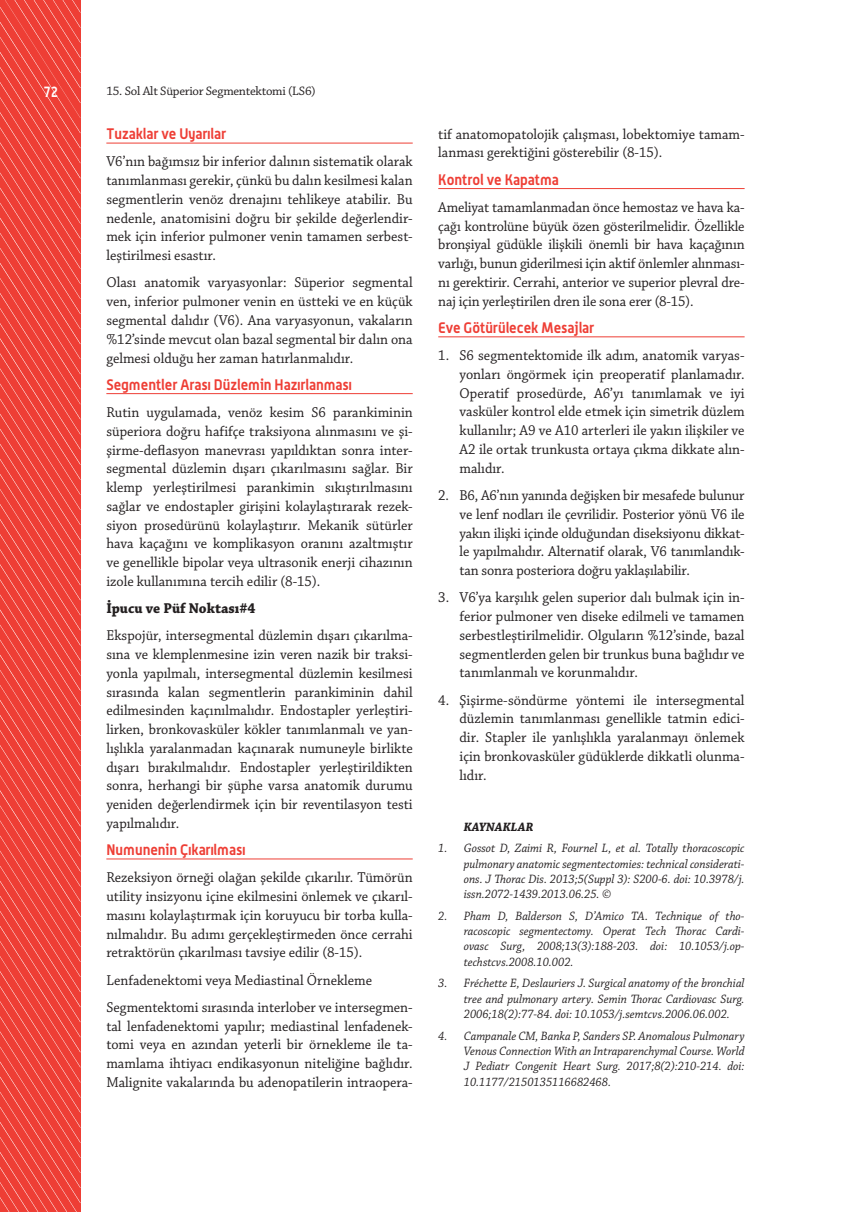
<style>
.page{position:relative;width:851px;height:1212px;background:#fff}
.page>*{position:absolute;margin:0;border:0;box-sizing:border-box;transform-origin:0 0}
.t1{font:15px/18.8px "Chaparral Pro";color:#231f20;text-align:justify;scale:.95 1}
.t2{font:700 15px "Alwyn OT";color:#ee3e35;scale:.95 1}
.t3{font:700 15px "Chaparral Pro";color:#231f20;scale:.95 1}
.t4{font:700 15px "Alwyn OT";color:#fff;scale:.85 1}
.t5{font:12.9px "Chaparral Pro";letter-spacing:-.02em;color:#231f20}
.t6{font:italic 12.75px/15.3px "Chaparral Pro";color:#231f20;text-align:justify;scale:.95 1}
.t7{font:italic 700 12.75px "Chaparral Pro";color:#231f20;scale:.95 1}
</style>
<div class="page">
<svg style="left:0;top:0;width:80px;height:1212px;background:#ee4840"></svg>
<hr style="left:106px;top:143px;width:306px;height:1px;background:#ee3e35">
<hr style="left:106px;top:393px;width:306px;height:1px;background:#ee3e35">
<hr style="left:106px;top:858px;width:306px;height:1px;background:#ee3e35">
<hr style="left:438px;top:188px;width:306px;height:1px;background:#ee3e35">
<hr style="left:438px;top:336px;width:306px;height:1px;background:#ee3e35">
<p class="t4" style="left:43px;top:82px;width:19px">72</p>
<p class="t5" style="left:106px;top:84px;width:211px">15. Sol Alt Süperior Segmentektomi (LS6)</p>
<p class="t2" style="left:106px;top:124px;width:127px">Tuzaklar ve Uyarılar</p>
<p class="t1" style="left:106px;top:153px;width:324px">V6’nın bağımsız bir inferior dalının sistematik olarak tanımlanması gerekir, çünkü bu dalın kesilmesi kalan segmentlerin venöz drenajını tehlikeye atabilir. Bu nedenle, anatomisini doğru bir şekilde değerlendir&shy;mek için inferior pulmoner venin tamamen serbest&shy;leştirilmesi esastır.</p>
<p class="t1" style="left:106px;top:274px;width:324px">Olası anatomik varyasyonlar: Süperior segmental ven, inferior pulmoner venin en üstteki ve en küçük segmental dalıdır (V6). Ana varyasyonun, vakaların %12’sinde mevcut olan bazal segmental bir dalın ona gelmesi olduğu her zaman hatırlanmalıdır.</p>
<p class="t2" style="left:106px;top:375px;width:260px">Segmentler Arası Düzlemin Hazırlanması</p>
<p class="t1" style="left:106px;top:403px;width:324px">Rutin uygulamada, venöz kesim S6 parankiminin süperiora doğru hafifçe traksiyona alınmasını ve şi&shy;şirme-deflasyon manevrası yapıldıktan sonra inter&shy;segmental düzlemin dışarı çıkarılmasını sağlar. Bir klemp yerleştirilmesi parankimin sıkıştırılmasını sağlar ve endostapler girişini kolaylaştırarak rezek&shy;siyon prosedürünü kolaylaştırır. Mekanik sütürler hava kaçağını ve komplikasyon oranını azaltmıştır ve genellikle bipolar veya ultrasonik enerji cihazının izole kullanımına tercih edilir (8-15).</p>
<p class="t3" style="left:106px;top:599px;width:158px">İpucu ve Püf Noktası#4</p>
<p class="t1" style="left:106px;top:627px;width:324px">Ekspojür, intersegmental düzlemin dışarı çıkarılma&shy;sına ve klemplenmesine izin veren nazik bir traksi&shy;yonla yapılmalı, intersegmental düzlemin kesilmesi sırasında kalan segmentlerin parankiminin dahil edilmesinden kaçınılmalıdır. Endostapler yerleştiri&shy;lirken, bronkovasküler kökler tanımlanmalı ve yan&shy;lışlıkla yaralanmadan kaçınarak numuneyle birlikte dışarı bırakılmalıdır. Endostapler yerleştirildikten sonra, herhangi bir şüphe varsa anatomik durumu yeniden değerlendirmek için bir reventilasyon testi yapılmalıdır.</p>
<p class="t2" style="left:106px;top:840px;width:148px">Numunenin Çıkarılması</p>
<p class="t1" style="left:106px;top:869px;width:324px">Rezeksiyon örneği olağan şekilde çıkarılır. Tümörün utility insizyonu içine ekilmesini önlemek ve çıkarıl&shy;masını kolaylaştırmak için koruyucu bir torba kulla&shy;nılmalıdır. Bu adımı gerçekleştirmeden önce cerrahi retraktörün çıkarılması tavsiye edilir (8-15).</p>
<p class="t1" style="left:106px;top:967px;width:324px;line-height:27.3px">Lenfadenektomi veya Mediastinal Örnekleme<br>Segmentektomi sırasında interlober ve intersegmen-</p>
<p class="t1" style="left:106px;top:1017px;width:324px">tal lenfadenektomi yapılır; mediastinal lenfadenek&shy;tomi veya en azından yeterli bir örnekleme ile ta&shy;mamlama ihtiyacı endikasyonun niteliğine bağlıdır.<br>Malignite vakalarında bu adenopatilerin intraopera-</p>
<p class="t1" style="left:438px;top:125px;width:324px">tif anatomopatolojik çalışması, lobektomiye tamam&shy;lanması gerektiğini gösterebilir (8-15).</p>
<p class="t2" style="left:438px;top:170px;width:128px">Kontrol ve Kapatma</p>
<p class="t1" style="left:438px;top:198px;width:324px">Ameliyat tamamlanmadan önce hemostaz ve hava ka&shy;çağı kontrolüne büyük özen gösterilmelidir. Özellikle bronşiyal güdükle ilişkili önemli bir hava kaçağının varlığı, bunun giderilmesi için aktif önlemler alınması&shy;nı gerektirir. Cerrahi, anterior ve superior plevral dre&shy;naj için yerleştirilen dren ile sona erer (8-15).</p>
<p class="t2" style="left:438px;top:318px;width:166px">Eve Götürülecek Mesajlar</p>
<p class="t1" style="left:459px;top:347px;width:301px;text-indent:-21px">1. S6 segmentektomide ilk adım, anatomik varyas&shy;yonları öngörmek için preoperatif planlamadır.<br>Operatif prosedürde, A6’yı tanımlamak ve iyi vasküler kontrol elde etmek için simetrik düzlem kullanılır; A9 ve A10 arterleri ile yakın ilişkiler ve A2 ile ortak trunkusta ortaya çıkma dikkate alın&shy;malıdır.</p>
<p class="t1" style="left:459px;top:486px;width:301px;text-indent:-21px">2. B6, A6’nın yanında değişken bir mesafede bulunur ve lenf nodları ile çevrilidir. Posterior yönü V6 ile yakın ilişki içinde olduğundan diseksiyonu dikkat&shy;le yapılmalıdır. Alternatif olarak, V6 tanımlandık&shy;tan sonra posteriora doğru yaklaşılabilir.</p>
<p class="t1" style="left:459px;top:589px;width:301px;text-indent:-21px">3. V6’ya karşılık gelen superior dalı bulmak için in&shy;ferior pulmoner ven diseke edilmeli ve tamamen serbestleştirilmelidir. Olguların %12’sinde, bazal segmentlerden gelen bir trunkus buna bağlıdır ve tanımlanmalı ve korunmalıdır.</p>
<p class="t1" style="left:459px;top:691px;width:301px;text-indent:-21px">4. Şişirme-söndürme yöntemi ile intersegmental düzlemin tanımlanması genellikle tatmin edici&shy;dir. Stapler ile yanlışlıkla yaralanmayı önlemek için bronkovasküler güdüklerde dikkatli olunma&shy;lıdır.</p>
<p class="t7" style="left:463px;top:819px;width:75px">KAYNAKLAR</p>
<p class="t6" style="left:463px;top:841px;width:297px;text-indent:-26px">1. Gossot D, Zaimi R, Fournel L, et al. Totally thoracoscopic pulmonary anatomic segmentectomies: technical considerati&shy;ons. J Thorac Dis. 2013;5(Suppl 3): S200-6. doi: 10.3978/j. issn.2072-1439.2013.06.25. ©</p>
<p class="t6" style="left:463px;top:909px;width:297px;text-indent:-26px">2. Pham D, Balderson S, D’Amico TA. Technique of tho&shy;racoscopic segmentectomy. Operat Tech Thorac Cardi&shy;ovasc Surg, 2008;13(3):188-203. doi: 10.1053/j.op&shy;techstcvs.2008.10.002.</p>
<p class="t6" style="left:463px;top:976px;width:297px;text-indent:-26px">3. Fréchette E, Deslauriers J. Surgical anatomy of the bronchial tree and pulmonary artery. Semin Thorac Cardiovasc Surg.<br>2006;18(2):77-84. doi: 10.1053/j.semtcvs.2006.06.002.</p>
<p class="t6" style="left:463px;top:1028px;width:297px;text-indent:-26px">4. Campanale CM, Banka P, Sanders SP. Anomalous Pulmonary Venous Connection With an Intraparenchymal Course. World J Pediatr Congenit Heart Surg. 2017;8(2):210-214. doi:<br>10.1177/2150135116682468.</p>
</div>
